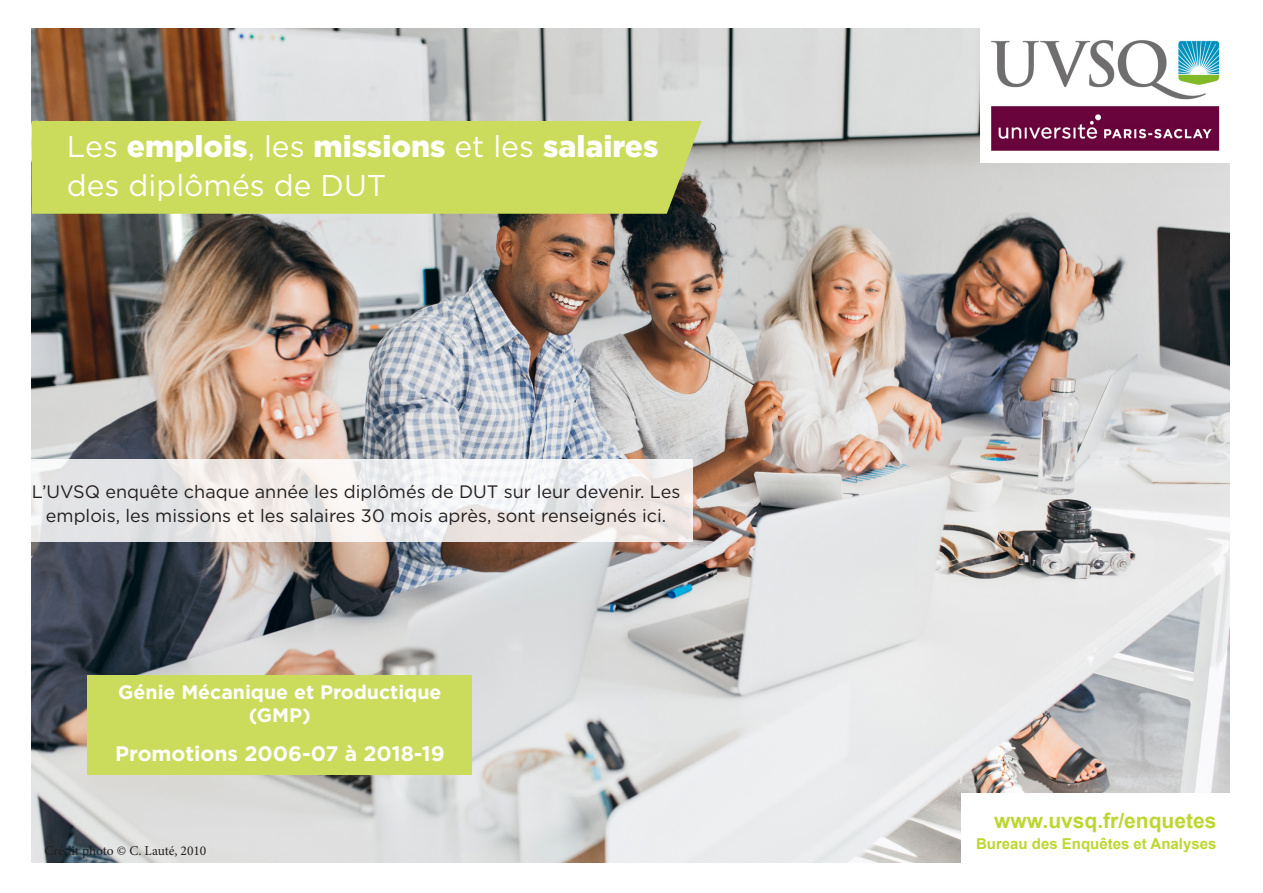
<style>
.page{position:relative;width:1263px;height:893px;background:#fff}
.page>*{position:absolute;margin:0;border:0;box-sizing:border-box;transform-origin:0 0}
.t1{font:900 30px "Gotham";color:#fff}
.t2{font:30px "Gotham";color:#fff}
.t3{font:700 21px "Gotham";color:#fff}
.t4{font:700 21px "Arial";color:#bed630}
.t5{font:700 19.5px/22.5px "Gotham";color:#fff;text-align:center}
.t6{font:18px/24px "Gotham";color:#231f20;text-align:center}
.t7{font:700 15px "Arial";color:#bed630}
.t8{font:13.5px "Minion Pro";letter-spacing:-.005em;color:#231f20}
.s1{font-weight:400}
</style>
<div class="page">
<img style="left:31px;top:28px;width:1198px;height:834px">
<div style="left:32px;top:121px;width:670px;height:93px;background:#cbdc5c"></div>
<img style="left:980px;top:28px;width:249px;height:134px">
<div style="left:961px;top:793px;width:268px;height:70px;background:#fff"></div>
<div style="left:87px;top:675px;width:385px;height:100px;background:#cbdc5c"></div>
<svg style="left:31px;top:459px;width:662px;height:83px"></svg>
<p class="t1" style="left:67px;top:126px;width:593px"><span class="s1">Les</span> emplois<span class="s1">, les</span> missions <span class="s1">et les</span> salaires</p>
<p class="t2" style="left:67px;top:167px;width:321px">des diplômés de DUT</p>
<p class="t6" style="left:32px;top:479px;width:650px">L’UVSQ enquête chaque année les diplômés de DUT sur leur devenir. Les emplois, les missions et les salaires 30 mois après, sont renseignés ici.</p>
<p class="t5" style="left:118px;top:681px;width:325px">Génie Mécanique et Productique (GMP)</p>
<p class="t3" style="left:115px;top:739px;width:331px">Promotions 2006-07 à 2018-19</p>
<p class="t8" style="left:45px;top:842px;width:163px">Crédit photo © C. Lauté, 2010</p>
<p class="t4" style="left:994px;top:806px;width:224px">www.uvsq.fr/enquetes</p>
<p class="t7" style="left:976px;top:833px;width:242px">Bureau des Enquêtes et Analyses</p>
</div>
